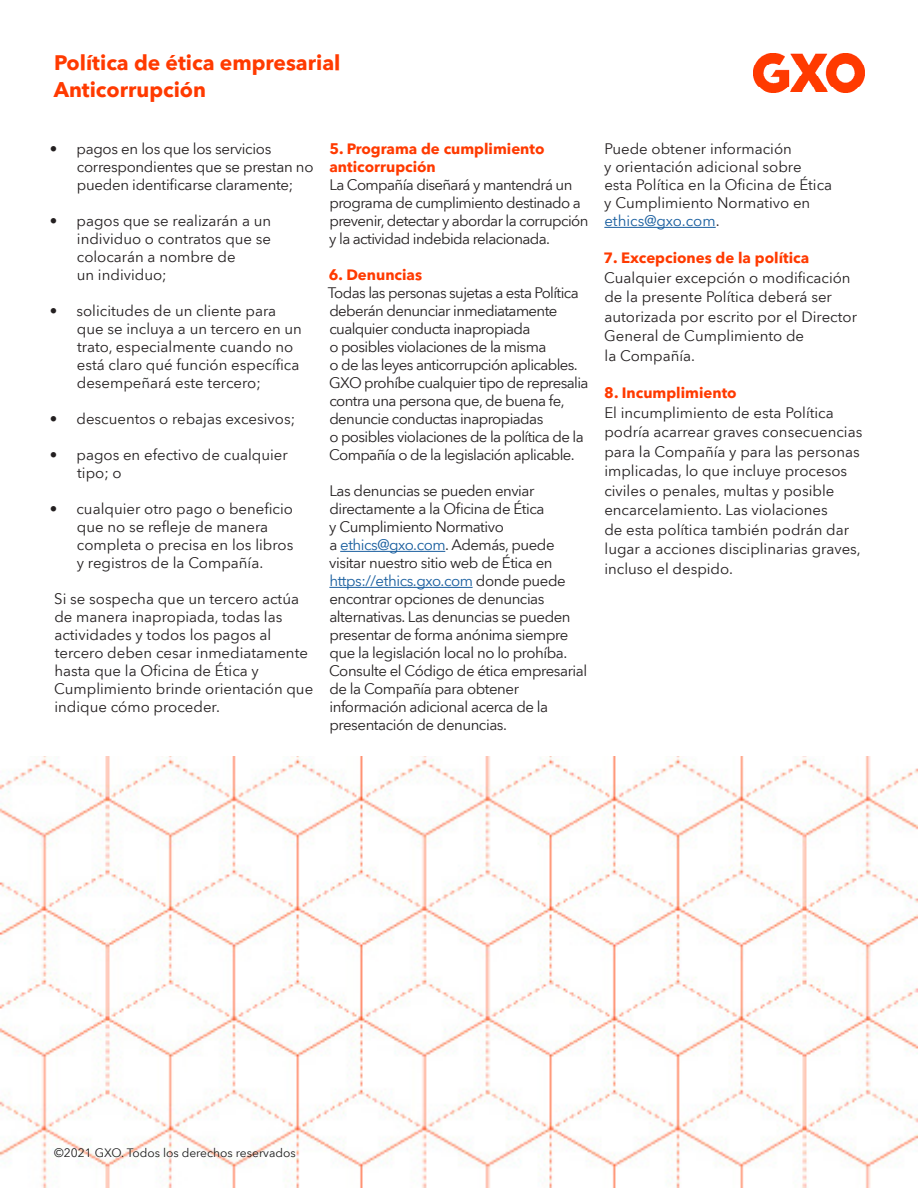
<style>
.page{position:relative;width:918px;height:1188px;background:#fff}
.page>*{position:absolute;margin:0;border:0;box-sizing:border-box;transform-origin:0 0}
.Caption_Title_Large{font:700 21px "Avenir Next World";color:#ff3a00}
.Body_3_10_13{font:15px/18px "Avenir Next World";letter-spacing:-.015em;color:#231f20}
.Body_3_10_13-2{font:15px/18px "Avenir Next World";letter-spacing:-.04em;color:#231f20}
.Subhead_10_13_ns{font:700 15px/18px "Avenir Next World";color:#ff3a00}
.Running_Foot_Left{font:12px "Avenir Next World";color:#1c1c1c}
.s1{color:#175d9e}
</style>
<div class="page">
<img style="left:753px;top:54px;width:111px;height:38px">
<img style="left:0;top:756px;width:918px;height:432px">
<hr style="left:340px;top:551px;width:105px;height:1px;background:#175d9e">
<hr style="left:329px;top:587px;width:144px;height:1px;background:#175d9e">
<hr style="left:604px;top:227px;width:112px;height:1px;background:#175d9e">
<p class="Caption_Title_Large" style="left:54px;top:50px;width:288px">Política de ética empresarial</p>
<p class="Caption_Title_Large" style="left:54px;top:77px;width:154px">Anticorrupción</p>
<p class="Body_3_10_13" style="left:77px;top:140px;width:238px;text-indent:-27px">• pagos en los que los servicios correspondientes que se prestan no pueden identificarse claramente;</p>
<p class="Body_3_10_13" style="left:77px;top:212px;width:196px;text-indent:-27px">• pagos que se realizarán a un individuo o contratos que se colocarán a nombre de<br>un individuo;</p>
<p class="Body_3_10_13" style="left:77px;top:302px;width:227px;text-indent:-27px">• solicitudes de un cliente para que se incluya a un tercero en un trato, especialmente cuando no está claro qué función específica desempeñará este tercero;</p>
<p class="Body_3_10_13" style="left:50px;top:410px;width:247px">• descuentos o rebajas excesivos;</p>
<p class="Body_3_10_13" style="left:77px;top:446px;width:212px;text-indent:-27px">• pagos en efectivo de cualquier tipo; o</p>
<p class="Body_3_10_13" style="left:77px;top:500px;width:218px;text-indent:-27px">• cualquier otro pago o beneficio que no se refleje de manera completa o precisa en los libros y registros de la Compañía.</p>
<p class="Body_3_10_13" style="left:54px;top:590px;width:261px">Si se sospecha que un tercero actúa de manera inapropiada, todas las actividades y todos los pagos al tercero deben cesar inmediatamente hasta que la Oficina de Ética y<br>Cumplimiento brinde orientación que indique cómo proceder.</p>
<p class="Subhead_10_13_ns" style="left:329px;top:140px;width:217px">5. Programa de cumplimiento anticorrupción</p>
<p class="Body_3_10_13-2" style="left:329px;top:176px;width:261px">La Compañía diseñará y mantendrá un programa de cumplimiento destinado a prevenir, detectar y abordar la corrupción y la actividad indebida relacionada.</p>
<p class="Subhead_10_13_ns" style="left:329px;top:266px;width:95px">6. Denuncias</p>
<p class="Body_3_10_13-2" style="left:328px;top:284px;width:262px">Todas las personas sujetas a esta Política deberán denunciar inmediatamente cualquier conducta inapropiada<br>o posibles violaciones de la misma<br>o de las leyes anticorrupción aplicables.<br>GXO prohíbe cualquier tipo de represalia contra una persona que, de buena fe, denuncie conductas inapropiadas<br>o posibles violaciones de la política de la Compañía o de la legislación aplicable.</p>
<p class="Body_3_10_13" style="left:329px;top:482px;width:260px">Las denuncias se pueden enviar directamente a la Oficina de Ética<br>y Cumplimiento Normativo<br>a <span class="s1">ethics@gxo.com</span>. Además, puede visitar nuestro sitio web de Ética en <span class="s1">https://ethics.gxo.com</span> donde puede encontrar opciones de denuncias alternativas. Las denuncias se pueden presentar de forma anónima siempre que la legislación local no lo prohíba.<br>Consulte el Código de ética empresarial de la Compañía para obtener información adicional acerca de la presentación de denuncias.</p>
<p class="Body_3_10_13" style="left:604px;top:140px;width:229px">Puede obtener información<br>y orientación adicional sobre esta Política en la Oficina de Ética y Cumplimiento Normativo en <span class="s1">ethics@gxo.com</span>.</p>
<p class="Subhead_10_13_ns" style="left:604px;top:249px;width:207px">7. Excepciones de la política</p>
<p class="Body_3_10_13" style="left:604px;top:268px;width:254px;line-height:19.5px">Cualquier excepción o modificación de la presente Política deberá ser autorizada por escrito por el Director<br>General de Cumplimiento de<br>la Compañía.</p>
<p class="Subhead_10_13_ns" style="left:604px;top:384px;width:134px">8. Incumplimiento</p>
<p class="Body_3_10_13" style="left:604px;top:403px;width:260px;line-height:19.5px">El incumplimiento de esta Política podría acarrear graves consecuencias para la Compañía y para las personas implicadas, lo que incluye procesos civiles o penales, multas y posible encarcelamiento. Las violaciones<br>de esta política también podrán dar lugar a acciones disciplinarias graves, incluso el despido.</p>
<p class="Running_Foot_Left" style="left:54px;top:1143px;width:243px">©2021 GXO. Todos los derechos reservados</p>
</div>
